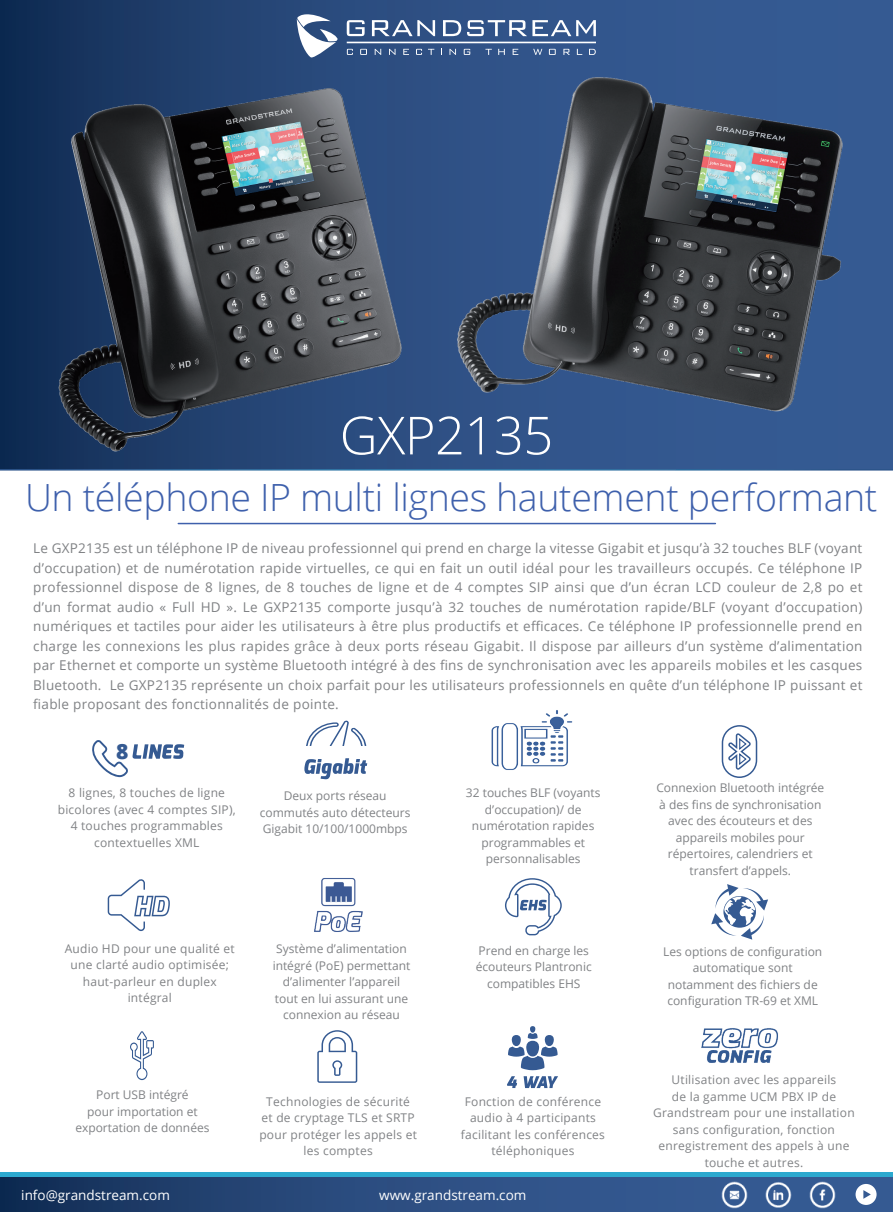
<style>
.page{position:relative;width:893px;height:1212px;background:#fff}
.page>*{position:absolute;margin:0;border:0;box-sizing:border-box;transform-origin:0 0}
.t1{font:300 52.5px "Open Sans";letter-spacing:-.01em;color:#fff}
.t2{font:300 37.5px "Open Sans";letter-spacing:-.01em;color:#3e60ac}
.t3{font:800 21px "Open Sans";color:#355a92}
.t4{font:13.5px/19.5px "Open Sans";letter-spacing:.02em;color:#808285;text-align:justify}
.t5{font:13.5px "Open Sans";color:#fff}
.t6{font:12px/16.5px "Open Sans";color:#808285;text-align:center}
.t7{font:12px/16.5px "Open Sans";letter-spacing:.02em;color:#808285;text-align:center}
</style>
<div class="page">
<svg style="left:0;top:0;width:893px;height:470px;background:#2d4f83"></svg>
<div style="left:0;top:1176px;width:893px;height:36px;background:linear-gradient(to right,#18345f,#3d639f)"></div>
<hr style="left:0;top:1173px;width:893px;height:4px;background:#2ca9cf">
<img style="left:765px;top:1182px;width:27px;height:27px">
<img style="left:810px;top:1182px;width:26px;height:26px">
<img style="left:721px;top:1182px;width:26px;height:26px">
<div style="left:855px;top:1184px;width:22px;height:21px;background:#fff;border-radius:50%"></div>
<svg style="left:863px;top:1190px;width:8px;height:9px"></svg>
<svg style="left:297px;top:14px;width:41px;height:45px"></svg>
<svg style="left:347px;top:20px;width:18px;height:16px"></svg>
<svg style="left:372px;top:20px;width:63px;height:16px"></svg>
<svg style="left:443px;top:20px;width:18px;height:16px"></svg>
<svg style="left:467px;top:20px;width:129px;height:16px"></svg>
<svg style="left:347px;top:49px;width:6px;height:6px"></svg>
<svg style="left:360px;top:49px;width:7px;height:6px"></svg>
<svg style="left:375px;top:49px;width:6px;height:6px"></svg>
<svg style="left:389px;top:49px;width:6px;height:6px"></svg>
<svg style="left:403px;top:49px;width:6px;height:6px"></svg>
<svg style="left:416px;top:49px;width:6px;height:6px"></svg>
<svg style="left:428px;top:49px;width:6px;height:6px"></svg>
<svg style="left:449px;top:49px;width:7px;height:6px"></svg>
<svg style="left:464px;top:49px;width:6px;height:6px"></svg>
<svg style="left:485px;top:49px;width:7px;height:6px"></svg>
<svg style="left:498px;top:49px;width:7px;height:6px"></svg>
<svg style="left:513px;top:49px;width:5px;height:6px"></svg>
<svg style="left:589px;top:49px;width:7px;height:6px"></svg>
<svg style="left:549px;top:49px;width:7px;height:6px"></svg>
<svg style="left:563px;top:49px;width:7px;height:6px"></svg>
<svg style="left:577px;top:49px;width:5px;height:6px"></svg>
<svg style="left:533px;top:49px;width:9px;height:6px"></svg>
<hr style="left:347px;top:42px;width:249px;height:1px;background:#fff">
<hr style="left:178px;top:523px;width:537px;height:1px;background:#3e60ac">
<img style="left:0;top:74px;width:421px;height:396px">
<img style="left:439px;top:57px;width:425px;height:360px">
<svg style="left:721px;top:725px;width:37px;height:53px"></svg>
<svg style="left:306px;top:720px;width:60px;height:25px"></svg>
<svg style="left:304px;top:758px;width:63px;height:21px"></svg>
<svg style="left:108px;top:879px;width:62px;height:52px"></svg>
<svg style="left:317px;top:1030px;width:40px;height:53px"></svg>
<svg style="left:505px;top:878px;width:57px;height:57px"></svg>
<svg style="left:130px;top:1031px;width:24px;height:49px"></svg>
<svg style="left:711px;top:884px;width:57px;height:56px"></svg>
<img style="left:491px;top:710px;width:82px;height:60px">
<img style="left:701px;top:1028px;width:77px;height:35px">
<img style="left:314px;top:878px;width:49px;height:54px">
<svg style="left:508px;top:1026px;width:50px;height:44px"></svg>
<svg style="left:507px;top:1076px;width:10px;height:12px"></svg>
<svg style="left:524px;top:1076px;width:34px;height:12px"></svg>
<svg style="left:92px;top:740px;width:92px;height:37px"></svg>
<h1 class="t1" style="left:340px;top:399px;width:215px">GXP2135</h1>
<h2 class="t2" style="left:25px;top:472px;width:854px">Un téléphone IP multi lignes hautement performant</h2>
<p class="t4" style="left:33px;top:538px;width:831px">Le GXP2135 est un téléphone IP de niveau professionnel qui prend en charge la vitesse Gigabit et jusqu’à 32 touches BLF (voyant d’occupation) et de numérotation rapide virtuelles, ce qui en fait un outil idéal pour les travailleurs occupés. Ce téléphone IP professionnel dispose de 8 lignes, de 8 touches de ligne et de 4 comptes SIP ainsi que d’un écran LCD couleur de 2,8 po et d’un format audio « Full HD ». Le GXP2135 comporte jusqu’à 32 touches de numérotation rapide/BLF (voyant d’occupation) numériques et tactiles pour aider les utilisateurs à être plus productifs et efficaces. Ce téléphone IP professionnelle prend en charge les connexions les plus rapides grâce à deux ports réseau Gigabit. Il dispose par ailleurs d’un système d’alimentation par Ethernet et comporte un système Bluetooth intégré à des fins de synchronisation avec les appareils mobiles et les casques Bluetooth. Le GXP2135 représente un choix parfait pour les utilisateurs professionnels en quête d’un téléphone IP puissant et fiable proposant des fonctionnalités de pointe.</p>
<h3 class="t3" style="left:116px;top:735px;width:14px">8</h3>
<p class="t7" style="left:58px;top:784px;width:180px">8 lignes, 8 touches de ligne bicolores (avec 4 comptes SIP),<br>4 touches programmables contextuelles XML</p>
<p class="t6" style="left:260px;top:787px;width:152px">Deux ports réseau commutés auto détecteurs<br>Gigabit 10/100/1000mbps</p>
<p class="t6" style="left:656px;top:779px;width:170px">Connexion Bluetooth intégrée à des fins de synchronisation avec des écouteurs et des appareils mobiles pour répertoires, calendriers et transfert d’appels.</p>
<p class="t6" style="left:466px;top:784px;width:136px">32 touches BLF (voyants d’occupation)/ de numérotation rapides programmables et personnalisables</p>
<p class="t7" style="left:65px;top:940px;width:172px">Audio HD pour une qualité et une clarté audio optimisée; haut-parleur en duplex intégral</p>
<p class="t6" style="left:273px;top:940px;width:139px">Système d’alimentation intégré (PoE) permettant d’alimenter l’appareil tout en lui assurant une connexion au réseau</p>
<p class="t6" style="left:476px;top:941px;width:117px">Prend en charge les écouteurs Plantronic compatibles EHS</p>
<p class="t6" style="left:663px;top:943px;width:161px">Les options de configuration automatique sont notamment des fichiers de configuration TR-69 et XML</p>
<p class="t6" style="left:75px;top:1086px;width:136px">Port USB intégré<br>pour importation et exportation de données</p>
<p class="t7" style="left:461px;top:1093px;width:146px">Fonction de conférence audio à 4 participants facilitant les conférences téléphoniques</p>
<p class="t7" style="left:259px;top:1093px;width:159px">Technologies de sécurité et de cryptage TLS et SRTP pour protéger les appels et les comptes</p>
<p class="t5" style="left:21px;top:1186px;width:150px">info@grandstream.com</p>
<p class="t5" style="left:379px;top:1186px;width:149px">www.grandstream.com</p>
<p class="t7" style="left:653px;top:1071px;width:203px">Utilisation avec les appareils<br>de la gamme UCM PBX IP de<br>Grandstream pour une installation sans configuration, fonction enregistrement des appels à une touche et autres.</p>
</div>
